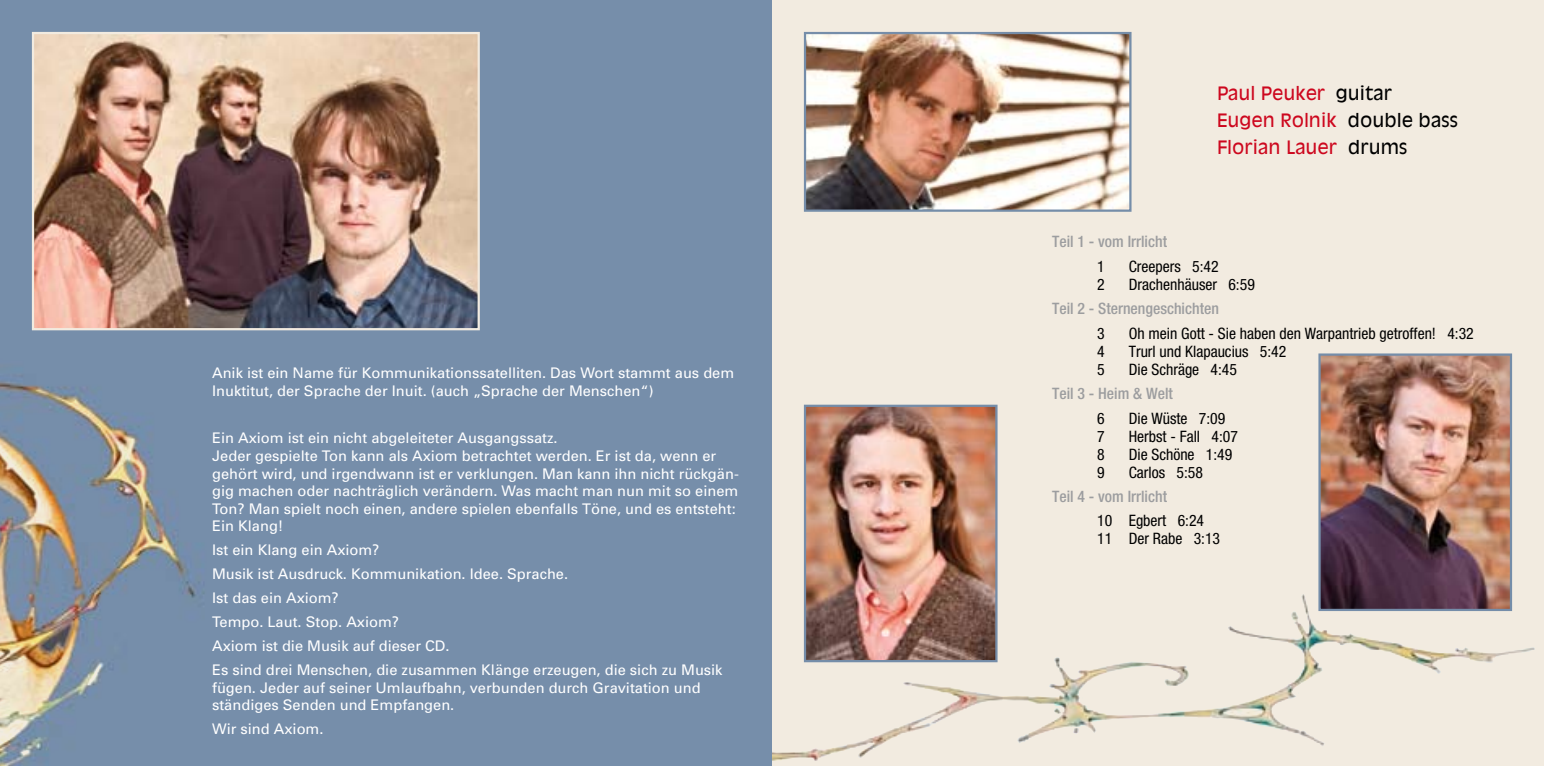
<style>
.page{position:relative;width:1544px;height:766px;background:#fff}
.page>*{position:absolute;margin:0;border:0;box-sizing:border-box;transform-origin:0 0}
.t1{font:18px/27px "Antique Olive";color:#cd071e}
.t2{font:condensed 15.75px/18px "Helvetica Neue";color:#000}
.t3{font:500 condensed 15.75px "Helvetica Neue";color:#9c9d9f}
.t4{font:14.62px/17.6px "Univers";color:#fff}
.s1{color:#000}
</style>
<div class="page">
<div style="left:772px;top:0;width:771px;height:765px;background:#f2ebe0"></div>
<div style="left:0;top:0;width:772px;height:765px;background:#768eaa"></div>
<img style="left:35px;top:35px;width:442px;height:292px">
<div style="left:32px;top:32px;width:448px;height:298px;border:2px solid #f2ebe0"></div>
<img style="left:807px;top:35px;width:321px;height:174px">
<div style="left:804px;top:32px;width:327px;height:180px;border:2px solid #758da9"></div>
<img style="left:807px;top:407px;width:187px;height:161px">
<div style="left:804px;top:404px;width:193px;height:258px;border:2px solid #758da9"></div>
<img style="left:1321px;top:356px;width:188px;height:212px">
<div style="left:1318px;top:353px;width:194px;height:258px;border:2px solid #758da9"></div>
<img style="left:772px;top:568px;width:763px;height:193px">
<p class="t4" style="left:212px;top:364px;width:523px">Anik ist ein Name für Kommunikationssatelliten. Das Wort stammt aus dem<br>Inuktitut, der Sprache der Inuit. (auch „Sprache der Menschen“)</p>
<p class="t4" style="left:212px;top:429px;width:528px">Ein Axiom ist ein nicht abgeleiteter Ausgangssatz.<br>Jeder gespielte Ton kann als Axiom betrachtet werden. Er ist da, wenn er gehört wird, und irgendwann ist er verklungen. Man kann ihn nicht rückgän&shy;gig machen oder nachträglich verändern. Was macht man nun mit so einem Ton? Man spielt noch einen, andere spielen ebenfalls Töne, und es entsteht:<br>Ein Klang!</p>
<p class="t4" style="left:212px;top:537px;width:512px;line-height:23.8px">Ist ein Klang ein Axiom?<br>Musik ist Ausdruck. Kommunikation. Idee. Sprache.<br>Ist das ein Axiom?<br>Tempo. Laut. Stop. Axiom?<br>Axiom ist die Musik auf dieser CD.<br>Es sind drei Menschen, die zusammen Klänge erzeugen, die sich zu Musik</p>
<p class="t4" style="left:212px;top:678px;width:490px">fügen. Jeder auf seiner Umlaufbahn, verbunden durch Gravitation und ständiges Senden und Empfangen.</p>
<p class="t4" style="left:212px;top:719px;width:113px">Wir sind Axiom.</p>
<p class="t1" style="left:1217px;top:79px;width:242px">Paul Peuker <span class="s1">guitar<br></span>Eugen Rolnik <span class="s1">double bass<br></span>Florian Lauer <span class="s1">drums</span></p>
<p class="t3" style="left:1052px;top:232px;width:116px">Teil 1 - vom Irrlicht</p>
<p class="t2" style="left:1097px;top:257px;width:9px">1</p>
<p class="t2" style="left:1128px;top:257px;width:91px">Creepers 5:42</p>
<p class="t2" style="left:1097px;top:275px;width:9px">2</p>
<p class="t2" style="left:1128px;top:275px;width:128px">Drachenhäuser 6:59</p>
<p class="t3" style="left:1052px;top:299px;width:168px">Teil 2 - Sternengeschichten</p>
<p class="t2" style="left:1097px;top:324px;width:9px">3</p>
<p class="t2" style="left:1128px;top:324px;width:347px">Oh mein Gott - Sie haben den Warpantrieb getroffen! 4:32</p>
<p class="t2" style="left:1097px;top:342px;width:9px">4</p>
<p class="t2" style="left:1128px;top:342px;width:159px">Trurl und Klapaucius 5:42</p>
<p class="t2" style="left:1097px;top:360px;width:9px">5</p>
<p class="t2" style="left:1128px;top:360px;width:110px">Die Schräge 4:45</p>
<p class="t3" style="left:1052px;top:384px;width:122px">Teil 3 - Heim &amp; Welt</p>
<p class="t2" style="left:1097px;top:409px;width:9px">6</p>
<p class="t2" style="left:1128px;top:409px;width:98px">Die Wüste 7:09</p>
<p class="t2" style="left:1097px;top:427px;width:9px">7</p>
<p class="t2" style="left:1128px;top:427px;width:111px">Herbst - Fall 4:07</p>
<p class="t2" style="left:1097px;top:445px;width:9px">8</p>
<p class="t2" style="left:1128px;top:445px;width:105px">Die Schöne 1:49</p>
<p class="t2" style="left:1097px;top:463px;width:9px">9</p>
<p class="t2" style="left:1128px;top:463px;width:76px">Carlos 5:58</p>
<p class="t3" style="left:1052px;top:487px;width:116px">Teil 4 - vom Irrlicht</p>
<p class="t2" style="left:1097px;top:511px;width:124px">10 Egbert 6:24<br>11 Der Rabe 3:13</p>
</div>
